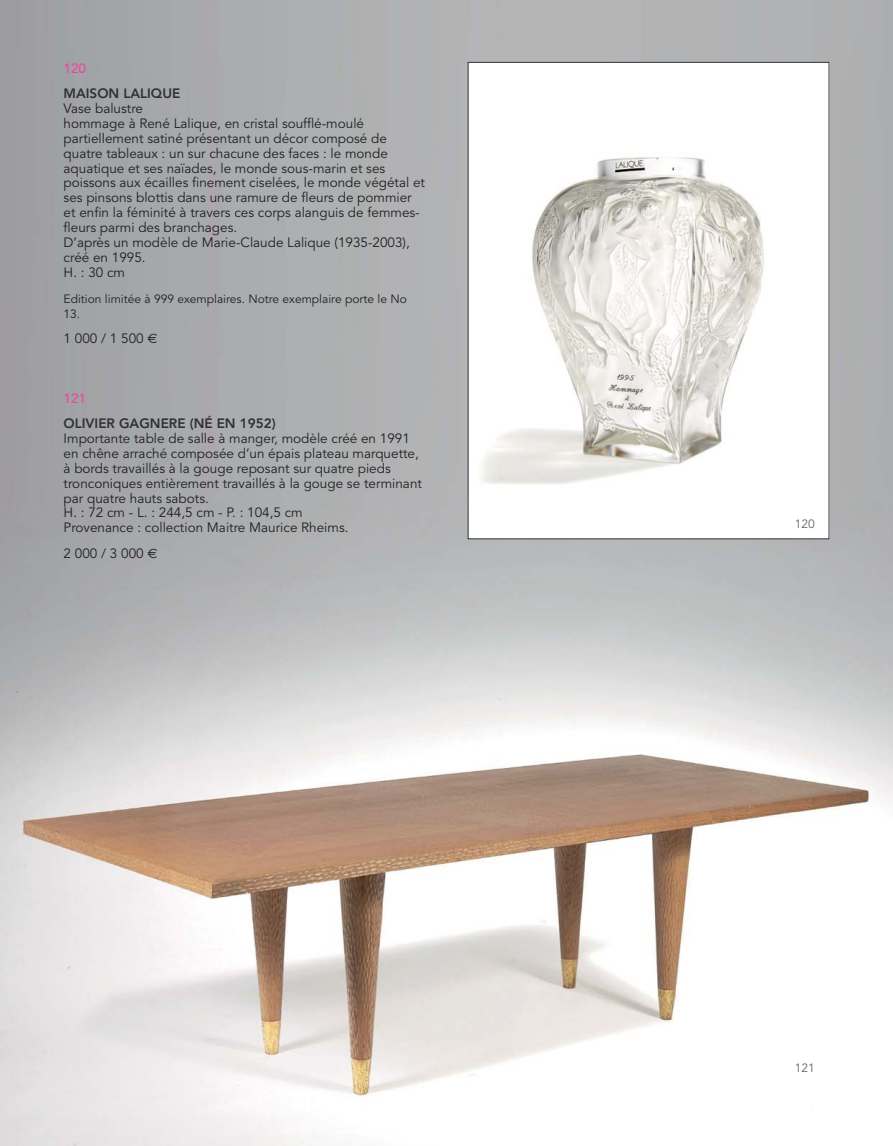
<style>
.page{position:relative;width:893px;height:1146px;background:#fff}
.page>*{position:absolute;margin:0;border:0;box-sizing:border-box;transform-origin:0 0}
.t1{font:13.5px/14.9px "Avenir LT Std";color:#231f20}
.t2{font:800 13.5px "Avenir LT Std";color:#2f3234}
.t3{font:500 13.5px "Avenir LT Std";color:#ee4799}
.t4{font:12px/14.9px "Avenir LT Std";color:#231f20}
.t5{font:12px "Avenir LT Std";color:#636466}
.s1{font-family:"Euro Sans"}
</style>
<div class="page">
<img style="left:0;top:0;width:892px;height:1145px">
<img style="left:470px;top:64px;width:357px;height:473px">
<p class="t3" style="left:64px;top:62px;width:24px">120</p>
<p class="t2" style="left:64px;top:88px;width:118px">MAISON LALIQUE</p>
<p class="t1" style="left:64px;top:102px;width:363px">Vase balustre<br>hommage à René Lalique, en cristal soufflé-moulé partiellement satiné présentant un décor composé de quatre tableaux : un sur chacune des faces : le monde aquatique et ses naïades, le monde sous-marin et ses poissons aux écailles finement ciselées, le monde végétal et ses pinsons blottis dans une ramure de fleurs de pommier et enfin la féminité à travers ces corps alanguis de femmes&shy;fleurs parmi des branchages.<br>D’après un modèle de Marie-Claude Lalique (1935-2003), créé en 1995.<br>H. : 30 cm</p>
<p class="t4" style="left:64px;top:292px;width:345px">Edition limitée à 999 exemplaires. Notre exemplaire porte le No<br>13.</p>
<p class="t1" style="left:64px;top:332px;width:95px">1 000 / 1 500 <span class="s1">€</span></p>
<p class="t3" style="left:64px;top:392px;width:24px">121</p>
<p class="t2" style="left:64px;top:418px;width:213px">OLIVIER GAGNERE (NÉ EN 1952)</p>
<p class="t1" style="left:64px;top:432px;width:360px">Importante table de salle à manger, modèle créé en 1991 en chêne arraché composée d’un épais plateau marquette, à bords travaillés à la gouge reposant sur quatre pieds tronconiques entièrement travaillés à la gouge se terminant par quatre hauts sabots.<br>H. : 72 cm - L. : 244,5 cm - P. : 104,5 cm<br>Provenance : collection Maitre Maurice Rheims.</p>
<p class="t1" style="left:64px;top:546px;width:95px">2 000 / 3 000 <span class="s1">€</span></p>
<p class="t5" style="left:794px;top:518px;width:22px">120</p>
<p class="t5" style="left:794px;top:1063px;width:22px">121</p>
</div>
